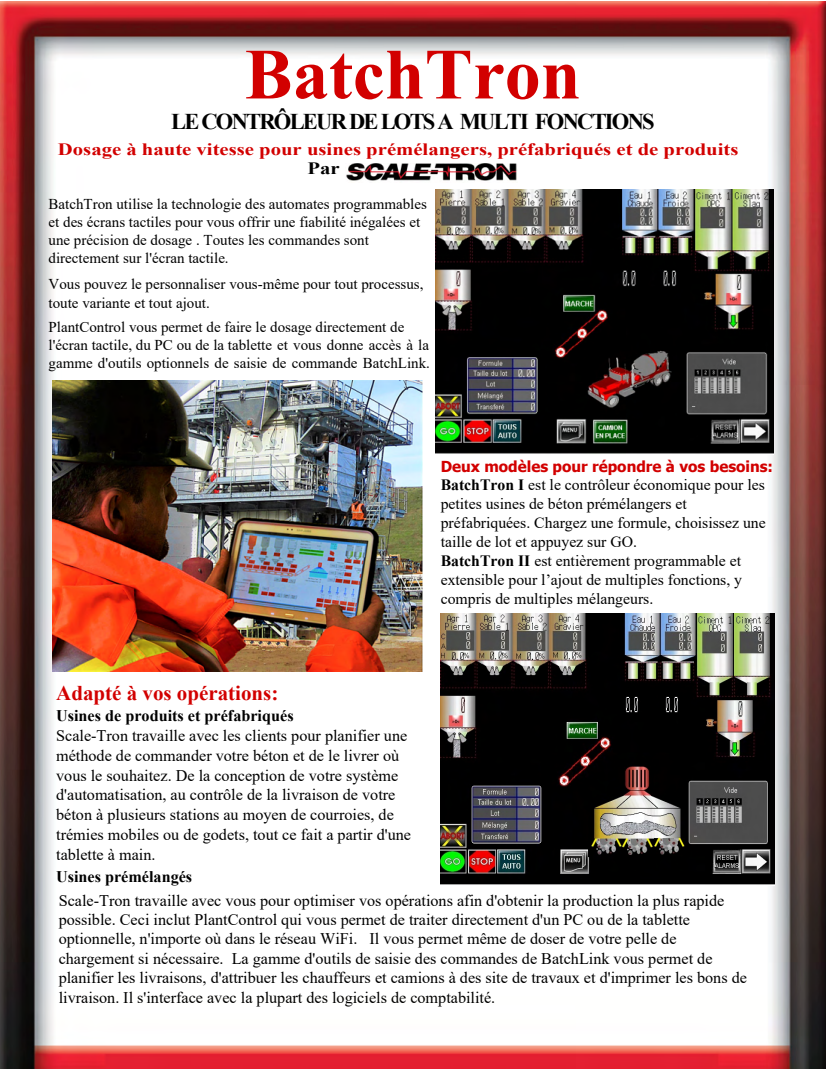
<style>
.page{position:relative;width:826px;height:1069px;background:#fff}
.page>*{position:absolute;margin:0;border:0;box-sizing:border-box;transform-origin:0 0}
.t1{font:700 72px "Times New Roman";color:#d20000}
.t2{font:700 22.5px "Times New Roman";letter-spacing:-.08em;color:#000}
.t3{font:700 21px "Times New Roman";color:#d20000}
.t4{font:700 17.25px "Times New Roman";color:#d20000;scale:1.2 1}
.t5{font:700 17.25px "Times New Roman";color:#000;scale:1.2 1}
.t6{font:16.2px/19.8px "Times New Roman";color:#000}
.t7{font:700 16.2px "Times New Roman";color:#000}
.t8{font:15.75px/18.9px "Times New Roman";color:#000}
.t9{font:700 15.15px "Tahoma";color:#d20000}
.t10{font:15px/18px "Times New Roman";color:#000}
.s1{font-weight:700}
</style>
<div class="page">
<img style="left:0;top:1px;width:825px;height:1068px">
<img style="left:52px;top:380px;width:370px;height:291px">
<img style="left:435px;top:190px;width:338px;height:265px">
<img style="left:441px;top:613px;width:333px;height:273px">
<img style="left:345px;top:164px;width:172px;height:18px">
<h1 class="t1" style="left:245px;top:22px;width:337px">BatchTron</h1>
<h2 class="t2" style="left:171px;top:105px;width:485px">LE CONTRÔLEUR DE LOTS A MULTI FONCTIONS</h2>
<p class="t4" style="left:58px;top:136px;width:568px">Dosage à haute vitesse pour usines prémélangers, préfabriqués et de produits</p>
<p class="t5" style="left:307px;top:156px;width:28px">Par</p>
<p class="t10" style="left:49px;top:195px;width:380px">BatchTron utilise la technologie des automates programmables et des écrans tactiles pour vous offrir une fiabilité inégalées et une précision de dosage . Toutes les commandes sont directement sur l'écran tactile.</p>
<p class="t10" style="left:49px;top:274px;width:376px;line-height:18.8px">Vous pouvez le personnaliser vous-même pour tout processus, toute variante et tout ajout.</p>
<p class="t10" style="left:49px;top:318px;width:383px">PlantControl vous permet de faire le dosage directement de l'écran tactile, du PC ou de la tablette et vous donne accès à la gamme d'outils optionnels de saisie de commande BatchLink.</p>
<p class="t9" style="left:441px;top:455px;width:334px">Deux modèles pour répondre à vos besoins:</p>
<p class="t8" style="left:441px;top:475px;width:326px"><span class="s1">BatchTron I</span> est le contrôleur économique pour les petites usines de béton prémélangers et préfabriquées. Chargez une formule, choisissez une taille de lot et appuyez sur GO.<br><span class="s1">BatchTron II</span> est entièrement programmable et extensible pour l’ajout de multiples fonctions, y compris de multiples mélangeurs.</p>
<p class="t3" style="left:56px;top:677px;width:224px">Adapté à vos opérations:</p>
<p class="t7" style="left:56px;top:704px;width:239px">Usines de produits et préfabriqués</p>
<p class="t6" style="left:56px;top:725px;width:356px">Scale-Tron travaille avec les clients pour planifier une méthode de commander votre béton et de le livrer où vous le souhaitez. De la conception de votre système d'automatisation, au contrôle de la livraison de votre béton à plusieurs stations au moyen de courroies, de trémies mobiles ou de godets, tout ce fait a partir d'une tablette à main.</p>
<p class="t7" style="left:56px;top:865px;width:138px">Usines prémélangés</p>
<p class="t6" style="left:59px;top:890px;width:690px;line-height:19.4px">Scale-Tron travaille avec vous pour optimiser vos opérations afin d'obtenir la production la plus rapide possible. Ceci inclut PlantControl qui vous permet de traiter directement d'un PC ou de la tablette optionnelle, n'importe où dans le réseau WiFi. Il vous permet même de doser de votre pelle de chargement si nécessaire. La gamme d'outils de saisie des commandes de BatchLink vous permet de planifier les livraisons, d'attribuer les chauffeurs et camions à des site de travaux et d'imprimer les bons de livraison. Il s'interface avec la plupart des logiciels de comptabilité.</p>
</div>
